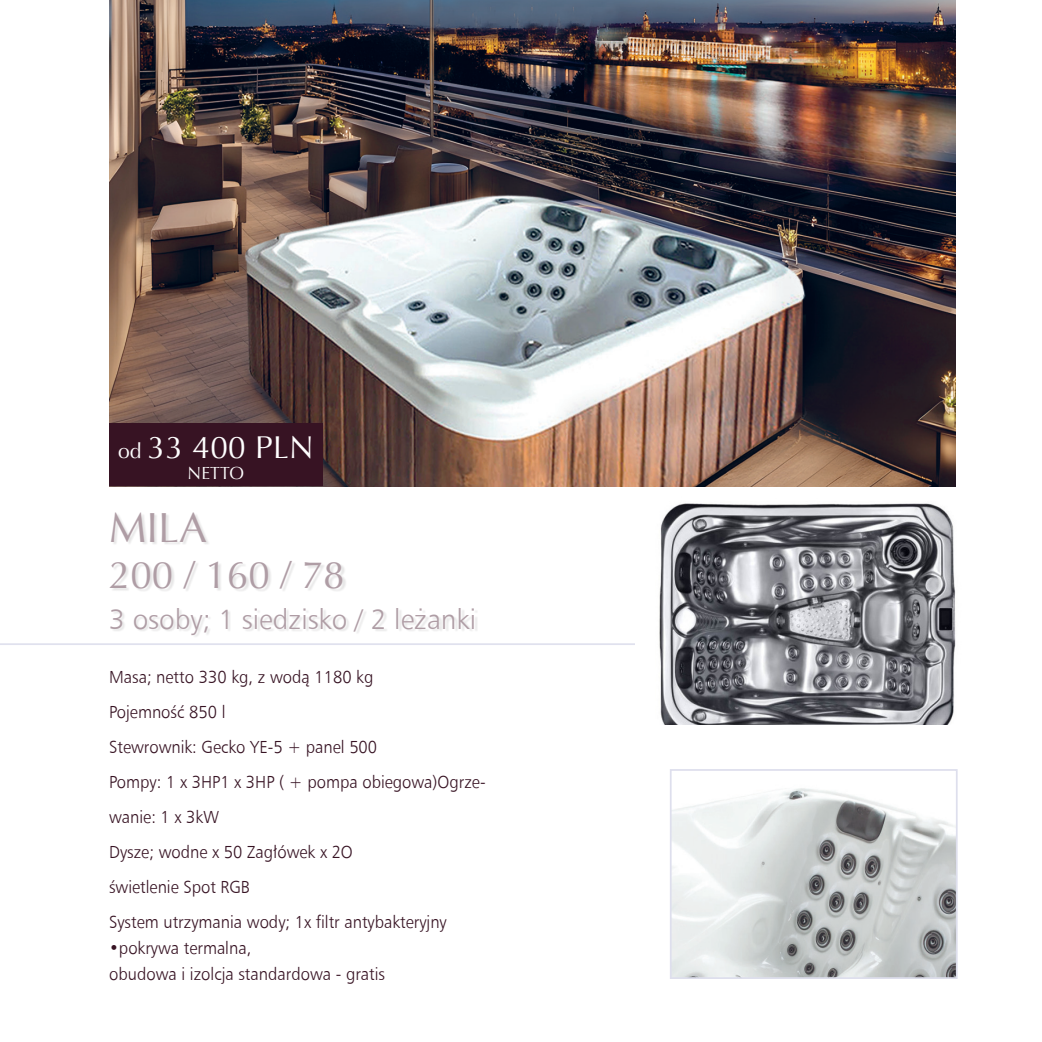
<style>
.page{position:relative;width:1042px;height:1042px;background:#fff}
.page>*{position:absolute;margin:0;border:0;box-sizing:border-box;transform-origin:0 0}
.t1{font:42px "Optima";color:#af9da5}
.t2{font:38.5px "Optima";color:#af9da5}
.t3{font:31.5px "Optima";letter-spacing:.01em;color:#fff}
.t4{font:28px "Humnst 777 Lt EU";color:#af9da5}
.t5{font:17.5px/35px "Humnst 777 Lt EU";color:#371323;scale:.95 1}
.t6{font:17.5px "Optima";letter-spacing:.01em;color:#fff}
.s1{font-size:21px}
</style>
<div class="page">
<hr style="left:0;top:643px;width:961px;height:2px;background:#e0e1ee">
<img style="left:109px;top:0;width:847px;height:486px">
<div style="left:111px;top:514px;width:367px;height:124px;background:#231f20;opacity:.11"></div>
<img style="left:635px;top:503px;width:326px;height:221px">
<img style="left:673px;top:788px;width:281px;height:188px">
<div style="left:670px;top:769px;width:287px;height:210px;border:2px solid #dedfed"></div>
<div style="left:109px;top:423px;width:213px;height:63px;background:#371323"></div>
<p class="t3" style="left:118px;top:429px;width:197px"><span class="s1">od</span> 33 400 PLN</p>
<p class="t6" style="left:188px;top:462px;width:58px">NETTO</p>
<p class="t1" style="left:109px;top:504px;width:100px">MILA</p>
<p class="t2" style="left:109px;top:553px;width:237px">200 / 160 / 78</p>
<p class="t4" style="left:109px;top:602px;width:368px">3 osoby; 1 siedzisko / 2 leżanki</p>
<p class="t5" style="left:109px;top:659px;width:280px">Masa; netto 330 kg, z wodą 1180 kg</p>
<p class="t5" style="left:109px;top:694px;width:124px">Pojemność 850 l</p>
<p class="t5" style="left:109px;top:729px;width:284px">Stewrownik: Gecko YE-5 + panel 500</p>
<p class="t5" style="left:109px;top:764px;width:398px">Pompy: 1 x 3HP1 x 3HP ( + pompa obiegowa)Ogrze&shy;wanie: 1 x 3kW</p>
<p class="t5" style="left:109px;top:834px;width:258px">Dysze; wodne x 50 Zagłówek x 2O</p>
<p class="t5" style="left:109px;top:869px;width:150px">świetlenie Spot RGB</p>
<p class="t5" style="left:109px;top:904px;width:357px">System utrzymania wody; 1x filtr antybakteryjny</p>
<p class="t5" style="left:109px;top:930px;width:151px">•pokrywa termalna,</p>
<p class="t5" style="left:109px;top:956px;width:292px">obudowa i izolcja standardowa - gratis</p>
</div>
